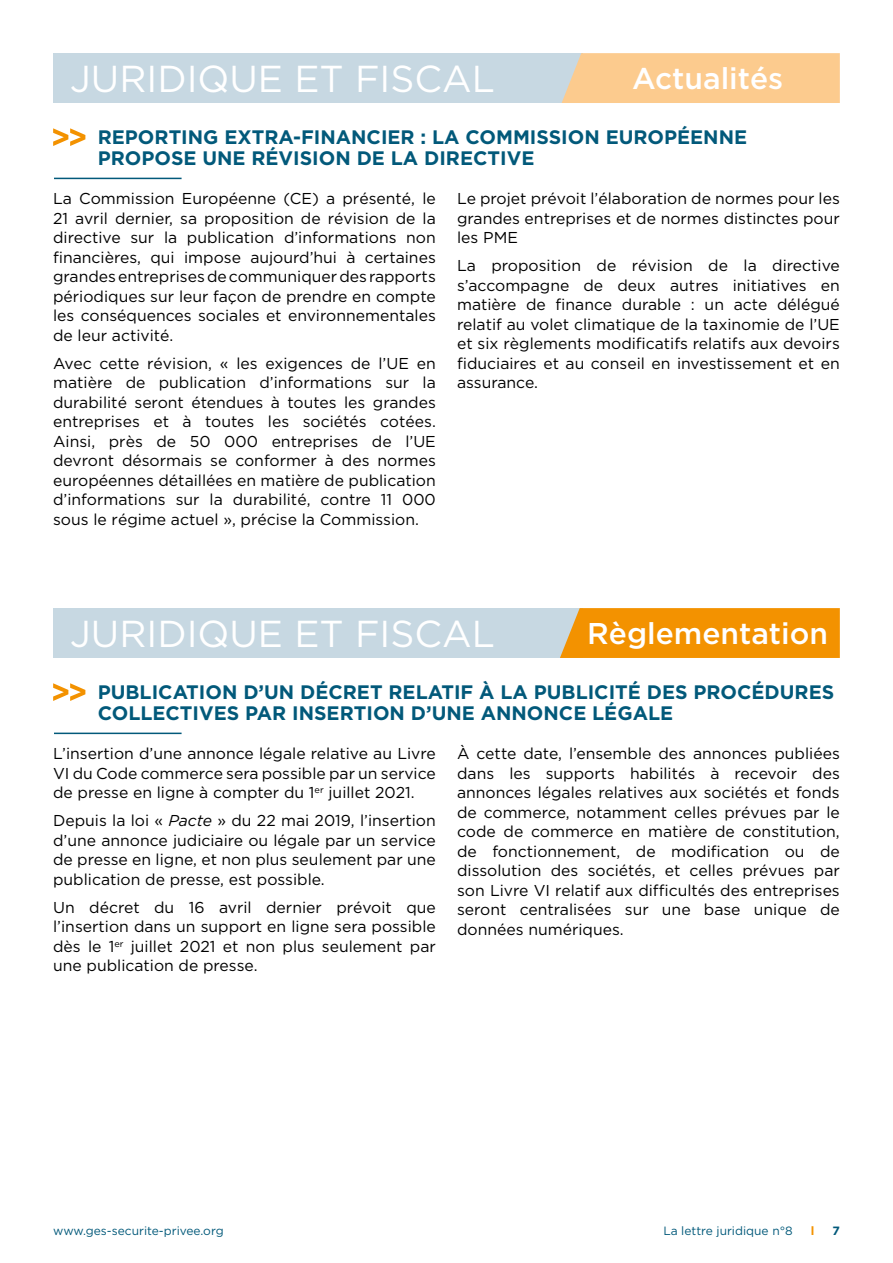
<style>
.page{position:relative;width:893px;height:1263px;background:#fff}
.page>*{position:absolute;margin:0;border:0;box-sizing:border-box;transform-origin:0 0}
.t1{font:37.5px "Gotham";color:#fff}
.t2{font:500 30px "Gotham";color:#fff}
.t3{font:700 19.5px/21px "Gotham";color:#02597a}
.t4{font:15.75px/19.5px "Gotham";color:#000;text-align:justify}
.t5{font:12px "Gotham";color:#02597a}
.t6{font:700 12px "Gotham";color:#f39200}
.t7{font:700 12px "Gotham";color:#02597a}
.s1{font-style:italic}
</style>
<div class="page">
<hr style="left:54px;top:178px;width:128px;height:1px;background:#02597a">
<svg style="left:53px;top:128px;width:32px;height:18px"></svg>
<div style="left:53px;top:53px;width:530px;height:50px;background:#c7d8e2"></div>
<div style="left:562px;top:53px;width:278px;height:50px;background:#fccb8e"></div>
<div style="left:53px;top:608px;width:530px;height:50px;background:#c7d8e2"></div>
<div style="left:560px;top:608px;width:280px;height:50px;background:#f39200"></div>
<hr style="left:54px;top:733px;width:128px;height:1px;background:#02597a">
<svg style="left:53px;top:683px;width:32px;height:18px"></svg>
<h1 class="t1" style="left:70px;top:58px;width:426px">JURIDIQUE ET FISCAL</h1>
<h2 class="t2" style="left:632px;top:61px;width:153px">Actualités</h2>
<p class="t3" style="left:98px;top:126px;width:651px">REPORTING EXTRA-FINANCIER : LA COMMISSION EUROPÉENNE<br>PROPOSE UNE RÉVISION DE LA DIRECTIVE</p>
<p class="t4" style="left:53px;top:189px;width:384px">La Commission Européenne (CE) a présenté, le 21 avril dernier, sa proposition de révision de la directive sur la publication d’informations non financières, qui impose aujourd’hui à certaines grandes entreprises de communiquer des rapports périodiques sur leur façon de prendre en compte les conséquences sociales et environnementales de leur activité.</p>
<p class="t4" style="left:53px;top:353px;width:384px">Avec cette révision, « les exigences de l’UE en matière de publication d’informations sur la durabilité seront étendues à toutes les grandes entreprises et à toutes les sociétés cotées.<br>Ainsi, près de 50 000 entreprises de l’UE devront désormais se conformer à des normes européennes détaillées en matière de publication d’informations sur la durabilité, contre 11 000 sous le régime actuel », précise la Commission.</p>
<p class="t4" style="left:457px;top:189px;width:384px">Le projet prévoit l’élaboration de normes pour les grandes entreprises et de normes distinctes pour les PME</p>
<p class="t4" style="left:457px;top:256px;width:384px">La proposition de révision de la directive s’accompagne de deux autres initiatives en matière de finance durable : un acte délégué relatif au volet climatique de la taxinomie de l’UE et six règlements modificatifs relatifs aux devoirs fiduciaires et au conseil en investissement et en assurance.</p>
<h1 class="t1" style="left:70px;top:612px;width:426px">JURIDIQUE ET FISCAL</h1>
<h2 class="t2" style="left:587px;top:616px;width:242px">Règlementation</h2>
<p class="t3" style="left:98px;top:681px;width:738px">PUBLICATION D’UN DÉCRET RELATIF À LA PUBLICITÉ DES PROCÉDURES<br>COLLECTIVES PAR INSERTION D’UNE ANNONCE LÉGALE</p>
<p class="t4" style="left:53px;top:744px;width:384px">L’insertion d’une annonce légale relative au Livre VI du Code commerce sera possible par un service de presse en ligne à compter du 1<sup>er</sup> juillet 2021.</p>
<p class="t4" style="left:53px;top:811px;width:384px">Depuis la loi « <span class="s1">Pacte</span> » du 22 mai 2019, l’insertion d’une annonce judiciaire ou légale par un service de presse en ligne, et non plus seulement par une publication de presse, est possible.</p>
<p class="t4" style="left:53px;top:897px;width:384px">Un décret du 16 avril dernier prévoit que l’insertion dans un support en ligne sera possible dès le 1<sup>er</sup> juillet 2021 et non plus seulement par une publication de presse.</p>
<p class="t4" style="left:457px;top:744px;width:384px">À cette date, l’ensemble des annonces publiées dans les supports habilités à recevoir des annonces légales relatives aux sociétés et fonds de commerce, notamment celles prévues par le code de commerce en matière de constitution, de fonctionnement, de modification ou de dissolution des sociétés, et celles prévues par son Livre VI relatif aux difficultés des entreprises seront centralisées sur une base unique de données numériques.</p>
<p class="t5" style="left:53px;top:1224px;width:172px">www.ges-securite-privee.org</p>
<p class="t5" style="left:663px;top:1224px;width:131px">La lettre juridique n°8</p>
<p class="t6" style="left:811px;top:1223px;width:5px">l</p>
<p class="t7" style="left:832px;top:1223px;width:9px">7</p>
</div>
